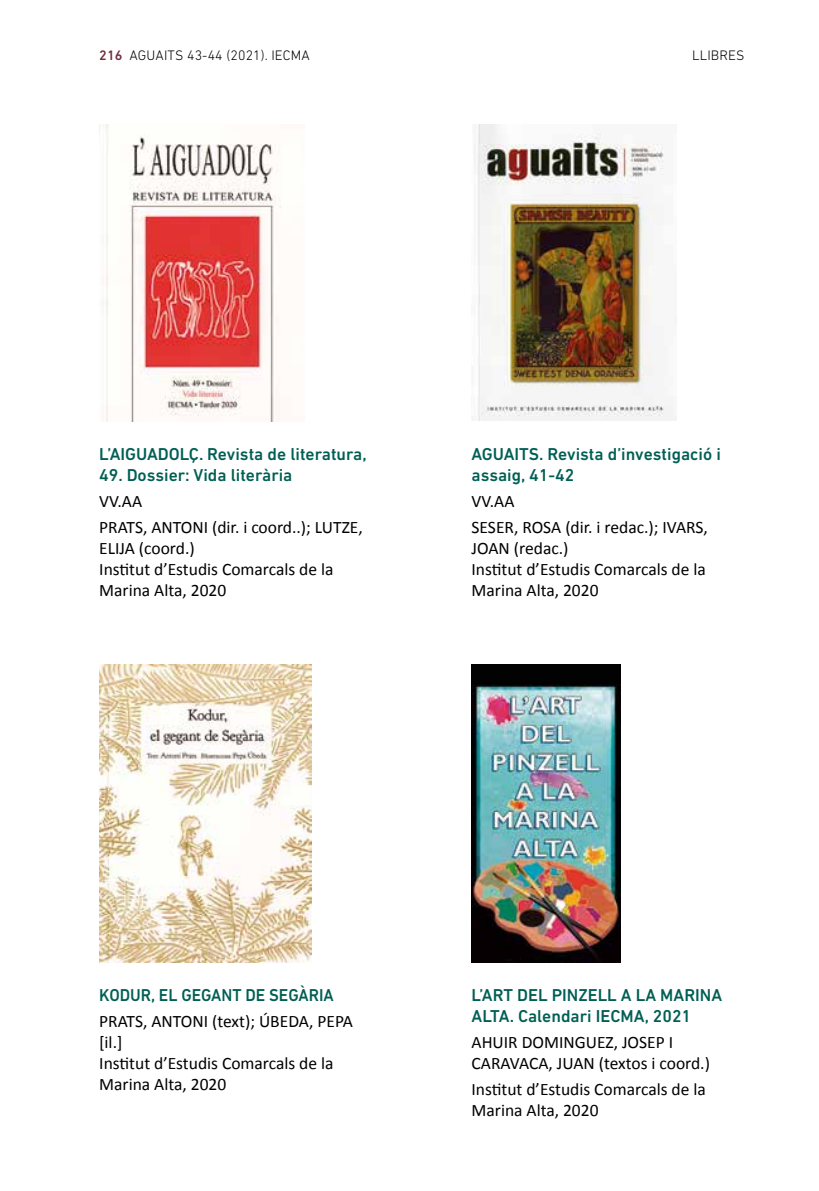
<style>
.page{position:relative;width:819px;height:1191px;background:#fff}
.page>*{position:absolute;margin:0;border:0;box-sizing:border-box;transform-origin:0 0}
.t1{font:17.5px/21px "Calibri";color:#000}
.t2{font:500 17.5px/21px "DIN Next LT Pro";color:#005f54}
.t3{font:500 17.5px "DIN Next LT Pro";color:#005f54;scale:.95 1}
.t4{font:300 14px "DIN Next LT Pro";letter-spacing:.01em;color:#000}
.s1{font-weight:500;color:#732d40}
</style>
<div class="page">
<img style="left:472px;top:124px;width:204px;height:297px">
<img style="left:99px;top:124px;width:182px;height:298px">
<img style="left:99px;top:665px;width:213px;height:297px">
<img style="left:471px;top:665px;width:149px;height:297px">
<p class="t4" style="left:99px;top:47px;width:212px"><span class="s1">216</span> AGUAITS 43-44 (2021). IECMA</p>
<p class="t4" style="left:692px;top:47px;width:54px">LLIBRES</p>
<p class="t2" style="left:99px;top:443px;width:269px">L’AIGUADOLÇ. Revista de literatura,</p>
<p class="t2" style="left:99px;top:464px;width:195px">49. Dossier: Vida literària</p>
<p class="t1" style="left:99px;top:488px;width:265px;line-height:25.9px">VV.AA<br>PRATS, ANTONI (dir. i coord..); LUTZE,</p>
<p class="t1" style="left:99px;top:537px;width:236px">ELIJA (coord.)<br>Institut d’Estudis Comarcals de la<br>Marina Alta, 2020</p>
<p class="t2" style="left:471px;top:443px;width:251px">AGUAITS. Revista d’investigació i assaig, 41-42</p>
<p class="t1" style="left:471px;top:488px;width:238px;line-height:25.9px">VV.AA<br>SESER, ROSA (dir. i redac.); IVARS,</p>
<p class="t1" style="left:471px;top:537px;width:236px">JOAN (redac.)<br>Institut d’Estudis Comarcals de la<br>Marina Alta, 2020</p>
<p class="t3" style="left:99px;top:984px;width:248px">KODUR, EL GEGANT DE SEGÀRIA</p>
<p class="t1" style="left:99px;top:1010px;width:255px">PRATS, ANTONI (text); ÚBEDA, PEPA [il.]<br>Institut d’Estudis Comarcals de la<br>Marina Alta, 2020</p>
<p class="t2" style="left:471px;top:984px;width:252px">L’ART DEL PINZELL A LA MARINA<br>ALTA. Calendari IECMA, 2021</p>
<p class="t1" style="left:471px;top:1031px;width:240px">AHUIR DOMINGUEZ, JOSEP I<br>CARAVACA, JUAN (textos i coord.)</p>
<p class="t1" style="left:471px;top:1078px;width:236px">Institut d’Estudis Comarcals de la<br>Marina Alta, 2020</p>
</div>
